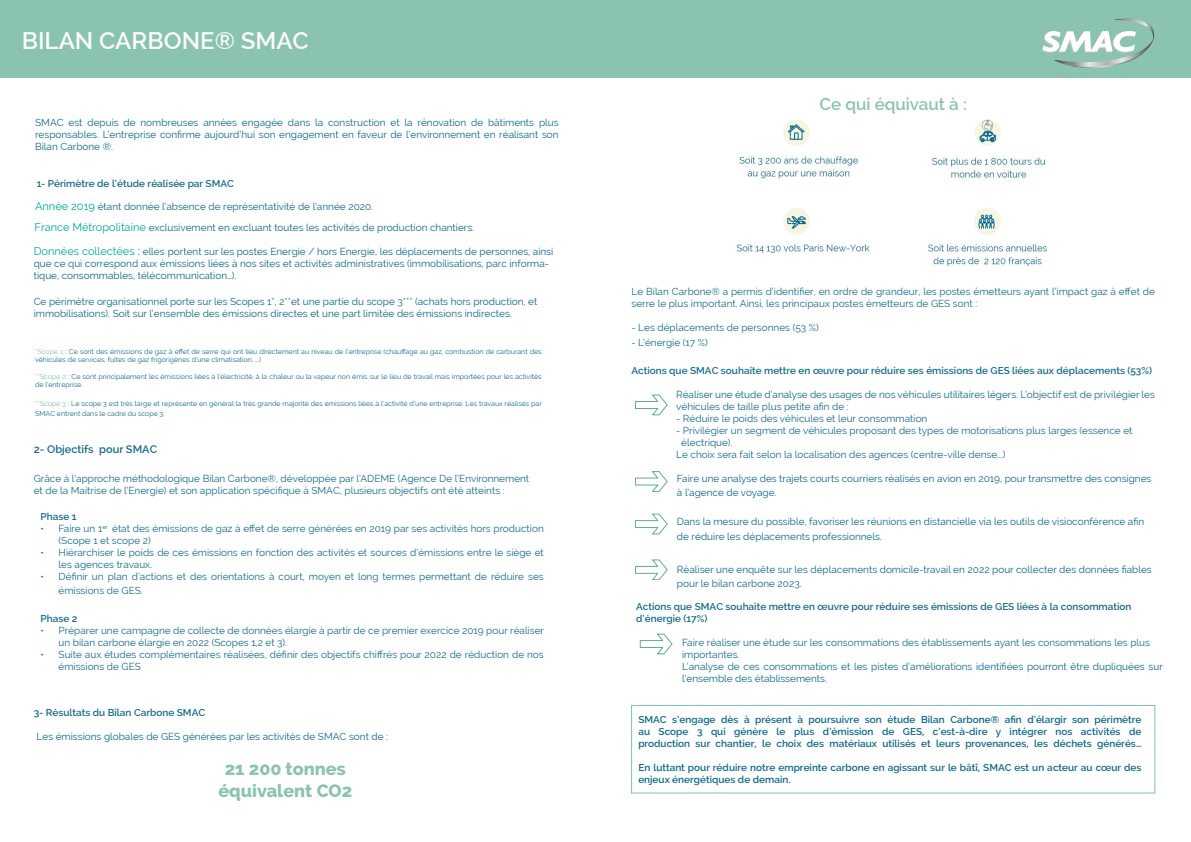
<style>
.page{position:relative;width:1191px;height:842px;background:#fff}
.page>*{position:absolute;margin:0;border:0;box-sizing:border-box;transform-origin:0 0}
.t1{font:600 24px "Raleway";color:#fcfcfa}
.t2{font:800 18px "Raleway";color:#8ac3b0}
.t3{font:600 17px "Raleway";color:#8ac3b0}
.t4{font:600 11px "Raleway";color:#156b8b}
.t5{font:10px/12px "Raleway";color:#0d688b}
.t6{font:10px/12px "Raleway";color:#156b8b}
.t7{font:600 10px/12px "Raleway";color:#0d688b;text-align:justify}
.t8{font:600 10px/12px "Raleway";color:#156b8b}
.t9{font:7px/8.4px "Raleway";color:#156b8b}
.s1{font-size:11px;color:#00a997}
.s2{font-size:12px}
.s3{color:#88c3b0}
.s4{color:#231f20}
.s5{color:#7cc4b0}
.s6{color:#156b8b}
</style>
<div class="page">
<div style="left:631px;top:705px;width:524px;height:88px;border:1px solid #7cc2af"></div>
<div style="left:0;top:0;width:595px;height:78px;background:#8ac3b0"></div>
<div style="left:595px;top:0;width:595px;height:78px;background:#8ac3b0"></div>
<svg style="left:635px;top:395px;width:33px;height:20px"></svg>
<svg style="left:635px;top:471px;width:33px;height:21px"></svg>
<svg style="left:635px;top:514px;width:33px;height:20px"></svg>
<svg style="left:635px;top:560px;width:33px;height:20px"></svg>
<svg style="left:640px;top:633px;width:32px;height:21px"></svg>
<img style="left:736px;top:119px;width:311px;height:148px">
<svg style="left:1041px;top:18px;width:114px;height:50px"></svg>
<p class="t1" style="left:22px;top:27px;width:288px">BILAN CARBONE® SMAC</p>
<p class="t5" style="left:35px;top:116px;width:525px;text-align:justify">SMAC est depuis de nombreuses années engagée dans la construction et la rénovation de bâtiments plus responsables. L’entreprise confirme aujourd’hui son engagement en faveur de l’environnement en réalisant son Bilan Carbone ®.</p>
<p class="t8" style="left:37px;top:178px;width:199px">1- Périmètre de l’étude réalisée par SMAC</p>
<p class="t5" style="left:35px;top:201px;width:339px"><span class="s1">Année 2019</span> étant donnée l’absence de représentativité de l’année 2020.</p>
<p class="t5" style="left:35px;top:222px;width:441px"><span class="s1">France Métropolitaine</span> exclusivement en excluant toutes les activités de production chantiers.</p>
<p class="t5" style="left:34px;top:246px;width:521px"><span class="s1">Données collectées</span> <span class="s2">:</span> elles portent sur les postes Energie / hors Energie, les déplacements de personnes, ainsi que ce qui correspond aux émissions liées à nos sites et activités administratives (immobilisations, parc informa&shy;tique, consommables, télécommunication…).</p>
<p class="t5" style="left:34px;top:296px;width:505px">Ce périmètre organisationnel porte sur les Scopes 1*, 2**et une partie du scope 3*** (achats hors production, et immobilisations). Soit sur l’ensemble des émissions directes et une part limitée des émissions indirectes.</p>
<p class="t9" style="left:35px;top:347px;width:508px"><span class="s3">*Scope 1</span> <span class="s4">:</span> Ce sont des émissions de gaz à effet de serre qui ont lieu directement au niveau de l’entreprise (chauffage au gaz, combustion de carburant des véhicules de services, fuites de gaz frigorigènes d’une climatisation, ...)</p>
<p class="t9" style="left:35px;top:372px;width:508px"><span class="s5">**Scope 2</span> : Ce sont principalement les émissions liées à l’électricité, à la chaleur ou la vapeur non émis sur le lieu de travail mais importées pour les activités de l’entreprise.</p>
<p class="t9" style="left:35px;top:398px;width:508px;line-height:10px"><span class="s5">**Scope 3</span> : Le scope 3 est très large et représente en général la très grande majorité des émissions liées à l’activité d’une entreprise. Les travaux réalisés par<br>SMAC entrent dans le cadre du scope 3.</p>
<p class="t4" style="left:34px;top:442px;width:125px">2- Objectifs pour SMAC</p>
<p class="t6" style="left:34px;top:472px;width:497px">Grâce à l’approche méthodologique Bilan Carbone®, développée par l’ADEME (Agence De l’Environnement et de la Maitrise de l’Energie) et son application spécifique à SMAC, plusieurs objectifs ont été atteints :</p>
<p class="t8" style="left:41px;top:511px;width:37px">Phase 1</p>
<p class="t6" style="left:59px;top:523px;width:487px;text-indent:-18px">• Faire un 1<sup>er</sup> état des émissions de gaz à effet de serre générées en 2019 par ses activités hors production (Scope 1 et scope 2)</p>
<p class="t6" style="left:59px;top:547px;width:487px;text-indent:-18px">• Hiérarchiser le poids de ces émissions en fonction des activités et sources d’émissions entre le siège et les agences travaux.</p>
<p class="t6" style="left:59px;top:570px;width:487px;line-height:13.2px;text-indent:-18px">• Définir un plan d’actions et des orientations à court, moyen et long termes permettant de réduire ses émissions de GES.</p>
<p class="t8" style="left:41px;top:613px;width:38px">Phase 2</p>
<p class="t6" style="left:59px;top:625px;width:487px;text-indent:-18px">• Préparer une campagne de collecte de données élargie à partir de ce premier exercice 2019 pour réaliser un bilan carbone élargie en 2022 (Scopes 1,2 et 3).</p>
<p class="t6" style="left:59px;top:649px;width:487px;text-indent:-18px">• Suite aux études complémentaires réalisées, définir des objectifs chiffrés pour 2022 de réduction de nos émissions de GES</p>
<p class="t8" style="left:34px;top:706px;width:173px">3- Résultats du Bilan Carbone SMAC</p>
<p class="t5" style="left:37px;top:730px;width:353px">Les émissions globales de GES générées par les activités de SMAC sont de :</p>
<p class="t2" style="left:225px;top:758px;width:123px">21 200 tonnes</p>
<p class="t2" style="left:218px;top:780px;width:135px">équivalent CO2</p>
<p class="t3" style="left:819px;top:94px;width:149px">Ce qui équivaut à :</p>
<p class="t6" style="left:631px;top:286px;width:525px">Le Bilan Carbone® a permis d’identifier, en ordre de grandeur, les postes émetteurs ayant l’impact gaz à effet de serre le plus important. Ainsi, les principaux postes émetteurs de GES sont :</p>
<p class="t6" style="left:631px;top:322px;width:189px">- Les déplacements de personnes (53 %)</p>
<p class="t6" style="left:631px;top:336px;width:78px">- L’énergie (17 %)</p>
<p class="t8" style="left:631px;top:365px;width:522px">Actions que SMAC souhaite mettre en œuvre pour réduire ses émissions de GES liées aux déplacements (53%)</p>
<p class="t5" style="left:676px;top:388px;width:480px">Réaliser une étude d’analyse des usages de nos véhicules utilitaires légers. <span class="s6">L’objectif est de privilégier les véhicules de taille plus petite afin de :</span></p>
<p class="t6" style="left:676px;top:412px;width:253px">- Réduire le poids des véhicules et leur consommation</p>
<p class="t6" style="left:676px;top:424px;width:458px">- Privilégier un segment de véhicules proposant des types de motorisations plus larges (essence et</p>
<p class="t6" style="left:681px;top:436px;width:53px">électrique).</p>
<p class="t6" style="left:676px;top:448px;width:331px">Le choix sera fait selon la localisation des agences (centre-ville dense...)</p>
<p class="t5" style="left:677px;top:471px;width:476px;line-height:14.4px">Faire une analyse des trajets courts courriers réalisés en avion en 2019, pour transmettre des consignes à l’agence de voyage.</p>
<p class="t5" style="left:677px;top:515px;width:469px;line-height:14.4px">Dans la mesure du possible, favoriser les réunions en distancielle via les outils de visioconférence afin de réduire les déplacements professionnels.</p>
<p class="t5" style="left:677px;top:562px;width:476px;line-height:14.4px">Réaliser une enquête sur les déplacements domicile-travail en 2022 pour collecter des données fiables pour le bilan carbone 2023.</p>
<p class="t8" style="left:636px;top:601px;width:497px">Actions que SMAC souhaite mettre en œuvre pour réduire ses émissions de GES liées à la consommation d’énergie (17%)</p>
<p class="t6" style="left:682px;top:637px;width:469px">Faire réaliser une étude sur les consommations des établissements ayant les consommations les plus importantes.</p>
<p class="t5" style="left:682px;top:661px;width:482px">L’analyse de ces consommations et les pistes d’améliorations identifiées pourront être dupliquées sur l’ensemble des établissements.</p>
<p class="t7" style="left:638px;top:713px;width:505px">SMAC s’engage dès à présent à poursuivre son étude Bilan Carbone® afin d’élargir son périmètre au Scope 3 qui génère le plus d’émission de GES, c’est-à-dire y intégrer nos activités de production sur chantier, le choix des matériaux utilisés et leurs provenances, les déchets générés…</p>
<p class="t7" style="left:638px;top:761px;width:505px">En luttant pour réduire notre empreinte carbone en agissant sur le bâtî, SMAC est un acteur au cœur des enjeux énergétiques de demain.</p>
</div>
